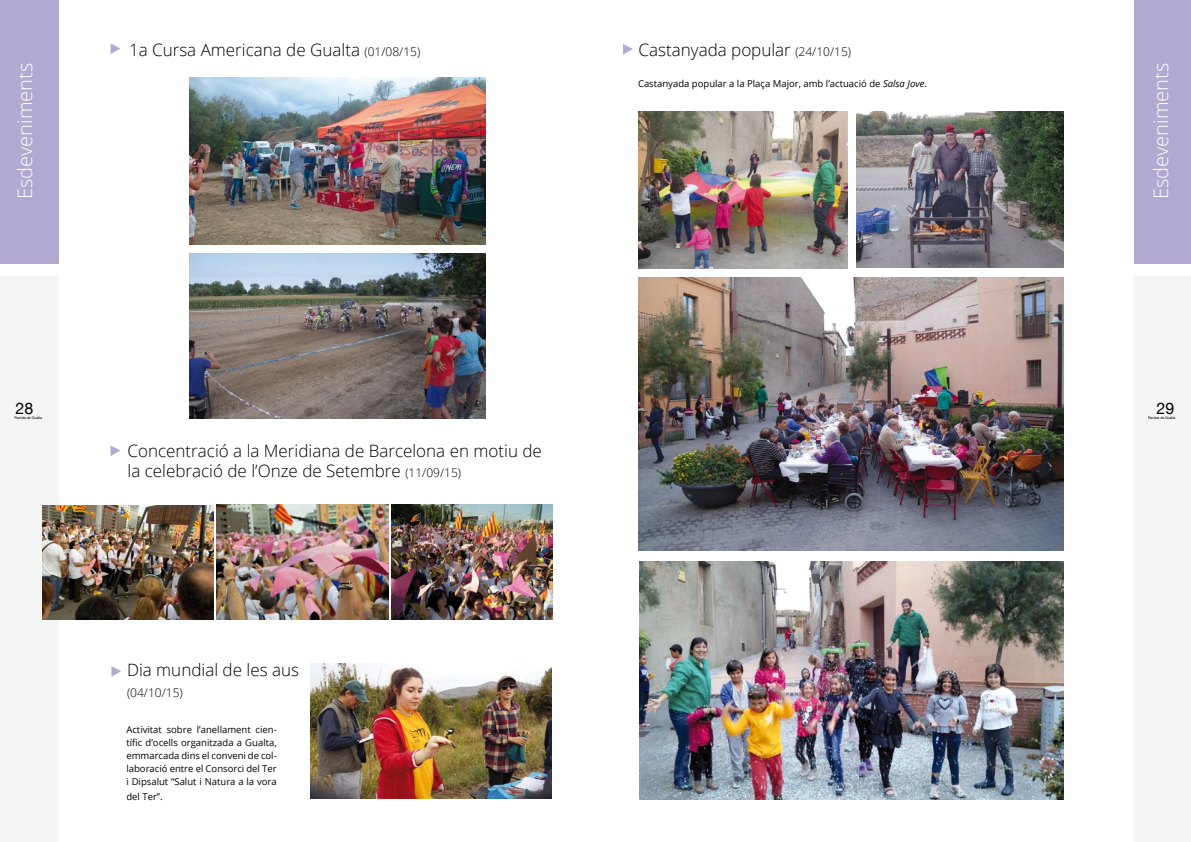
<style>
.page{position:relative;width:1191px;height:842px;background:#fff}
.page>*{position:absolute;margin:0;border:0;box-sizing:border-box;transform-origin:0 0}
.t1{font:300 20px "Open Sans";color:#fff}
.t2{font:300 17px/20.4px "Open Sans";color:#000}
.t3{font:16px "Helvetica Neue";color:#000}
.t4{font:300 12px "Open Sans";color:#000}
.t5{font:9.5px/13px "Open Sans";color:#000;text-align:justify}
.t6{font:3.6px "Helvetica Neue";letter-spacing:-.02em;color:#000}
.s1{font-size:12px}
.s2{font-style:italic}
</style>
<div class="page">
<div style="left:1132px;top:276px;width:59px;height:566px;background:#f3f4f4"></div>
<div style="left:0;top:276px;width:59px;height:566px;background:#f3f4f4"></div>
<svg style="left:111px;top:44px;width:9px;height:10px"></svg>
<svg style="left:111px;top:446px;width:9px;height:10px"></svg>
<svg style="left:111px;top:666px;width:10px;height:11px"></svg>
<svg style="left:623px;top:44px;width:10px;height:11px"></svg>
<div style="left:1134px;top:0;width:57px;height:264px;background:#b1a9d0"></div>
<div style="left:0;top:0;width:58px;height:264px;background:#b1a9d0"></div>
<img style="left:189px;top:253px;width:296px;height:166px">
<img style="left:189px;top:78px;width:296px;height:166px">
<img style="left:392px;top:505px;width:161px;height:114px">
<img style="left:217px;top:505px;width:171px;height:114px">
<img style="left:43px;top:505px;width:171px;height:114px">
<img style="left:311px;top:663px;width:241px;height:136px">
<img style="left:856px;top:112px;width:207px;height:155px">
<img style="left:638px;top:278px;width:425px;height:272px">
<img style="left:639px;top:561px;width:424px;height:238px">
<img style="left:638px;top:112px;width:209px;height:156px">
<h2 class="t2" style="left:129px;top:39px;width:293px">1a Cursa Americana de Gualta <span class="s1">(01/08/15)</span></h2>
<h2 class="t2" style="left:638px;top:39px;width:214px">Castanyada popular <span class="s1">(24/10/15)</span></h2>
<h1 class="t1" style="left:11px;top:199px;width:138px;rotate:-90deg">Esdeveniments</h1>
<h1 class="t1" style="left:1147px;top:199px;width:138px;rotate:-90deg">Esdeveniments</h1>
<p class="t5" style="left:638px;top:77px;width:290px">Castanyada popular a la Plaça Major, amb l’actuació de <span class="s2">Salsa Jove</span>.</p>
<h3 class="t3" style="left:16px;top:399px;width:19px">28</h3>
<p class="t6" style="left:15px;top:416px;width:29px">Revista de Gualta</p>
<h2 class="t2" style="left:128px;top:440px;width:416px">Concentració a la Meridiana de Barcelona en motiu de la celebració de l’Onze de Setembre <span class="s1">(11/09/15)</span></h2>
<h2 class="t2" style="left:127px;top:659px;width:173px">Dia mundial de les aus</h2>
<p class="t4" style="left:127px;top:684px;width:57px">(04/10/15)</p>
<p class="t5" style="left:126px;top:723px;width:152px">Activitat sobre l’anellament cien&shy;tífic d’ocells organitzada a Gualta, emmarcada dins el conveni de col· laboració entre el Consorci del Ter i Dipsalut “Salut i N atura a la vora</p>
<p class="t5" style="left:126px;top:789px;width:38px">del Ter”.</p>
<h3 class="t3" style="left:1156px;top:399px;width:19px">29</h3>
<p class="t6" style="left:1148px;top:416px;width:29px">Revista de Gualta</p>
</div>
